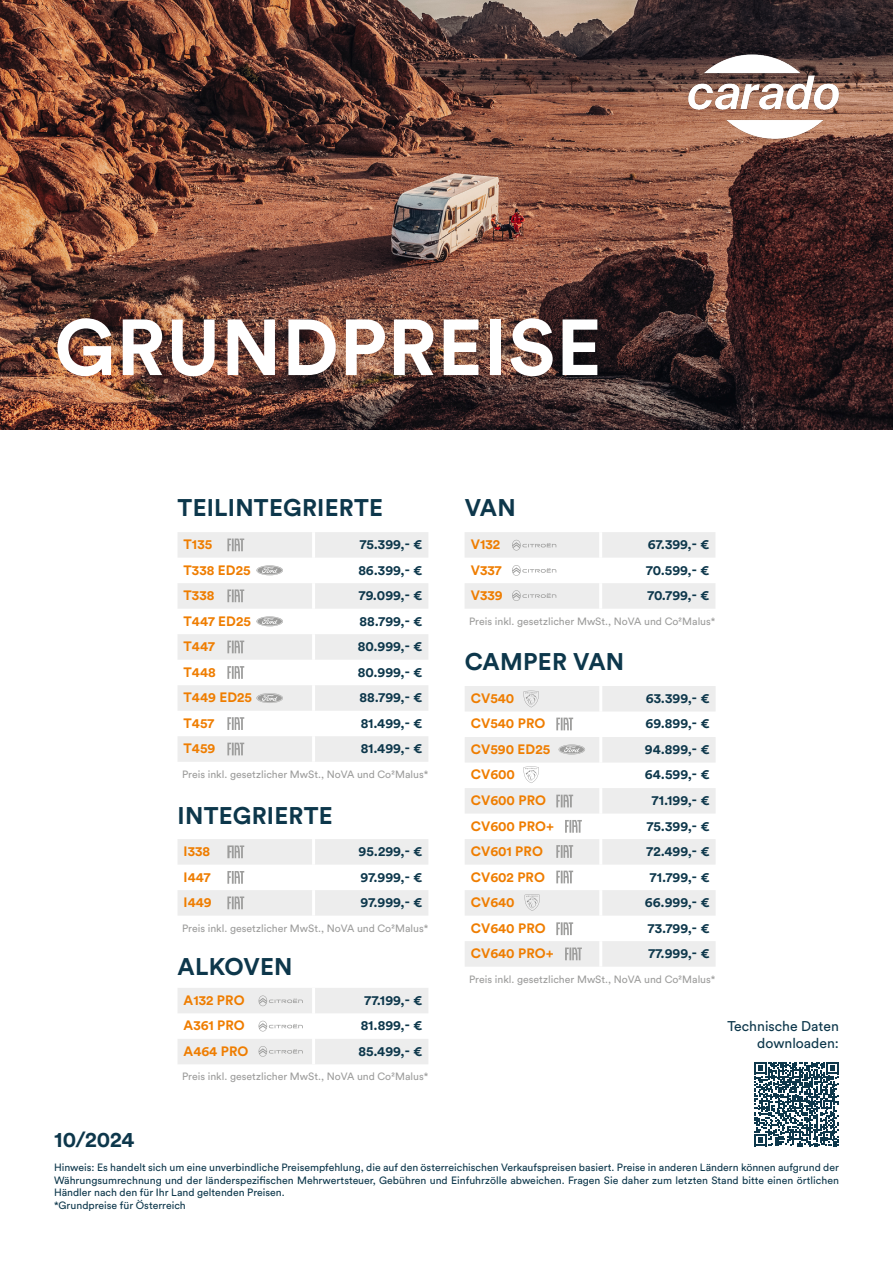
<style>
.page{position:relative;width:893px;height:1263px;background:#fff}
.page>*{position:absolute;margin:0;border:0;box-sizing:border-box;transform-origin:0 0}
.t1{font:700 78.45px "Circular Std";letter-spacing:.01em;color:#fff}
.t2{font:700 23.85px "Circular Std";letter-spacing:.01em;color:#0d374b}
.t3{font:700 21.6px "Circular Std";color:#0d374b}
.t4{font:13.95px/16.8px "Circular Std";color:#0d374b;text-align:right}
.t5{font:700 13.5px "Circular Std";color:#0d374b}
.t6{font:700 13.5px "Circular Std";color:#ef7d00}
.t7{font:10.5px/12.6px "Circular Std";color:#0d374b}
.t8{font:10.5px "Circular Std";color:#9d9d9c}
</style>
<div class="page">
<img style="left:0;top:0;width:893px;height:429px">
<img style="left:663px;top:29px;width:201px;height:135px">
<svg style="left:178px;top:532px;width:250px;height:230px;fill:#ededed"></svg>
<hr style="left:312px;top:558px;width:3px;height:25px;background:#fff">
<hr style="left:312px;top:609px;width:3px;height:25px;background:#fff">
<hr style="left:312px;top:634px;width:3px;height:26px;background:#fff">
<hr style="left:312px;top:660px;width:3px;height:25px;background:#fff">
<hr style="left:312px;top:685px;width:3px;height:26px;background:#fff">
<hr style="left:312px;top:711px;width:3px;height:25px;background:#fff">
<hr style="left:312px;top:736px;width:3px;height:26px;background:#fff">
<hr style="left:312px;top:532px;width:3px;height:26px;background:#fff">
<hr style="left:312px;top:583px;width:3px;height:26px;background:#fff">
<svg style="left:465px;top:686px;width:251px;height:281px;fill:#ededed"></svg>
<hr style="left:599px;top:711px;width:3px;height:26px;background:#fff">
<hr style="left:599px;top:762px;width:3px;height:26px;background:#fff">
<hr style="left:599px;top:788px;width:3px;height:25px;background:#fff">
<hr style="left:599px;top:813px;width:3px;height:26px;background:#fff">
<hr style="left:599px;top:839px;width:3px;height:26px;background:#fff">
<hr style="left:599px;top:865px;width:3px;height:25px;background:#fff">
<hr style="left:599px;top:890px;width:3px;height:26px;background:#fff">
<hr style="left:599px;top:916px;width:3px;height:25px;background:#fff">
<hr style="left:599px;top:941px;width:3px;height:26px;background:#fff">
<hr style="left:599px;top:686px;width:3px;height:25px;background:#fff">
<hr style="left:599px;top:737px;width:3px;height:25px;background:#fff">
<svg style="left:227px;top:538px;width:17px;height:13px"></svg>
<svg style="left:556px;top:718px;width:17px;height:12px"></svg>
<svg style="left:556px;top:795px;width:17px;height:12px"></svg>
<svg style="left:556px;top:845px;width:17px;height:13px"></svg>
<svg style="left:556px;top:871px;width:17px;height:12px"></svg>
<svg style="left:556px;top:922px;width:17px;height:13px"></svg>
<svg style="left:565px;top:820px;width:17px;height:13px"></svg>
<svg style="left:565px;top:947px;width:17px;height:13px"></svg>
<svg style="left:227px;top:589px;width:17px;height:13px"></svg>
<svg style="left:227px;top:641px;width:17px;height:12px"></svg>
<svg style="left:227px;top:666px;width:17px;height:13px"></svg>
<svg style="left:227px;top:717px;width:17px;height:13px"></svg>
<svg style="left:178px;top:839px;width:250px;height:77px"></svg>
<svg style="left:227px;top:743px;width:17px;height:12px"></svg>
<svg style="left:256px;top:565px;width:27px;height:10px"></svg>
<svg style="left:257px;top:566px;width:25px;height:9px"></svg>
<svg style="left:559px;top:744px;width:26px;height:10px"></svg>
<svg style="left:559px;top:745px;width:25px;height:9px"></svg>
<svg style="left:256px;top:616px;width:27px;height:10px"></svg>
<svg style="left:257px;top:617px;width:25px;height:9px"></svg>
<div style="left:256px;top:693px;width:27px;height:10px;background:#c4c4c4;border-radius:50%"></div>
<svg style="left:257px;top:693px;width:25px;height:10px"></svg>
<svg style="left:178px;top:988px;width:250px;height:76px"></svg>
<svg style="left:465px;top:532px;width:250px;height:77px"></svg>
<svg style="left:754px;top:1062px;width:85px;height:84px"></svg>
<svg style="left:524px;top:691px;width:15px;height:16px"></svg>
<svg style="left:524px;top:766px;width:15px;height:17px"></svg>
<svg style="left:525px;top:894px;width:15px;height:17px"></svg>
<h1 class="t1" style="left:54px;top:297px;width:549px">GRUNDPREISE</h1>
<h3 class="t3" style="left:54px;top:1125px;width:82px">10/2024</h3>
<h2 class="t2" style="left:178px;top:493px;width:207px">TEILINTEGRIERTE</h2>
<p class="t6" style="left:184px;top:536px;width:30px">T135</p>
<p class="t5" style="left:360px;top:536px;width:64px">75.399,- €</p>
<p class="t6" style="left:184px;top:561px;width:68px">T338 ED25</p>
<p class="t5" style="left:358px;top:561px;width:66px">86.399,- €</p>
<p class="t6" style="left:184px;top:587px;width:32px">T338</p>
<p class="t5" style="left:359px;top:587px;width:65px">79.099,- €</p>
<p class="t6" style="left:184px;top:612px;width:69px">T447 ED25</p>
<p class="t5" style="left:360px;top:612px;width:64px">88.799,- €</p>
<p class="t6" style="left:184px;top:638px;width:33px">T447</p>
<p class="t5" style="left:358px;top:638px;width:66px">80.999,- €</p>
<p class="t6" style="left:184px;top:663px;width:34px">T448</p>
<p class="t5" style="left:358px;top:663px;width:66px">80.999,- €</p>
<p class="t6" style="left:184px;top:689px;width:70px">T449 ED25</p>
<p class="t5" style="left:360px;top:689px;width:64px">88.799,- €</p>
<p class="t6" style="left:184px;top:714px;width:32px">T457</p>
<p class="t5" style="left:361px;top:714px;width:63px">81.499,- €</p>
<p class="t6" style="left:184px;top:740px;width:33px">T459</p>
<p class="t5" style="left:361px;top:740px;width:63px">81.499,- €</p>
<p class="t8" style="left:182px;top:768px;width:248px">Preis inkl. gesetzlicher MwSt., NoVA und Co²Malus*</p>
<h2 class="t2" style="left:178px;top:800px;width:157px">INTEGRIERTE</h2>
<p class="t6" style="left:184px;top:842px;width:28px">I338</p>
<p class="t5" style="left:359px;top:842px;width:65px">95.299,- €</p>
<p class="t6" style="left:184px;top:868px;width:28px">I447</p>
<p class="t5" style="left:360px;top:868px;width:63px">97.999,- €</p>
<p class="t6" style="left:184px;top:893px;width:30px">I449</p>
<p class="t5" style="left:360px;top:893px;width:63px">97.999,- €</p>
<p class="t8" style="left:182px;top:922px;width:248px">Preis inkl. gesetzlicher MwSt., NoVA und Co²Malus*</p>
<h2 class="t2" style="left:178px;top:951px;width:116px">ALKOVEN</h2>
<p class="t6" style="left:184px;top:991px;width:63px">A132 PRO</p>
<p class="t5" style="left:365px;top:991px;width:59px">77.199,- €</p>
<p class="t6" style="left:184px;top:1017px;width:63px">A361 PRO</p>
<p class="t5" style="left:361px;top:1017px;width:63px">81.899,- €</p>
<p class="t6" style="left:184px;top:1042px;width:66px">A464 PRO</p>
<p class="t5" style="left:359px;top:1042px;width:65px">85.499,- €</p>
<p class="t8" style="left:182px;top:1070px;width:248px">Preis inkl. gesetzlicher MwSt., NoVA und Co²Malus*</p>
<h2 class="t2" style="left:465px;top:493px;width:53px">VAN</h2>
<p class="t6" style="left:471px;top:536px;width:31px">V132</p>
<p class="t5" style="left:648px;top:536px;width:63px">67.399,- €</p>
<p class="t6" style="left:471px;top:561px;width:33px">V337</p>
<p class="t5" style="left:646px;top:561px;width:65px">70.599,- €</p>
<p class="t6" style="left:471px;top:587px;width:34px">V339</p>
<p class="t5" style="left:647px;top:587px;width:64px">70.799,- €</p>
<p class="t8" style="left:469px;top:614px;width:248px">Preis inkl. gesetzlicher MwSt., NoVA und Co²Malus*</p>
<h2 class="t2" style="left:465px;top:646px;width:161px">CAMPER VAN</h2>
<p class="t6" style="left:471px;top:689px;width:45px">CV540</p>
<p class="t5" style="left:646px;top:689px;width:65px">63.399,- €</p>
<p class="t6" style="left:471px;top:715px;width:76px">CV540 PRO</p>
<p class="t5" style="left:646px;top:715px;width:66px">69.899,- €</p>
<p class="t6" style="left:471px;top:740px;width:81px">CV590 ED25</p>
<p class="t5" style="left:645px;top:740px;width:66px">94.899,- €</p>
<p class="t6" style="left:471px;top:766px;width:46px">CV600</p>
<p class="t5" style="left:645px;top:766px;width:66px">64.599,- €</p>
<p class="t6" style="left:471px;top:791px;width:77px">CV600 PRO</p>
<p class="t5" style="left:652px;top:791px;width:59px">71.199,- €</p>
<p class="t6" style="left:471px;top:817px;width:85px">CV600 PRO+</p>
<p class="t5" style="left:647px;top:817px;width:64px">75.399,- €</p>
<p class="t6" style="left:471px;top:842px;width:74px">CV601 PRO</p>
<p class="t5" style="left:646px;top:842px;width:65px">72.499,- €</p>
<p class="t6" style="left:471px;top:868px;width:76px">CV602 PRO</p>
<p class="t5" style="left:650px;top:868px;width:61px">71.799,- €</p>
<p class="t6" style="left:471px;top:894px;width:45px">CV640</p>
<p class="t5" style="left:645px;top:894px;width:66px">66.999,- €</p>
<p class="t6" style="left:471px;top:919px;width:76px">CV640 PRO</p>
<p class="t5" style="left:648px;top:919px;width:63px">73.799,- €</p>
<p class="t6" style="left:471px;top:945px;width:85px">CV640 PRO+</p>
<p class="t5" style="left:648px;top:945px;width:63px">77.999,- €</p>
<p class="t8" style="left:469px;top:972px;width:248px">Preis inkl. gesetzlicher MwSt., NoVA und Co²Malus*</p>
<h3 class="t4" style="left:727px;top:1017px;width:113px">Technische Daten downloaden:</h3>
<p class="t7" style="left:54px;top:1161px;width:786px">Hinweis: Es handelt sich um eine unverbindliche Preisempfehlung, die auf den österreichischen Verkaufspreisen basiert. Preise in anderen Ländern können aufgrund der Währungsumrechnung und der länderspezifischen Mehrwertsteuer, Gebühren und Einfuhrzölle abweichen. Fragen Sie daher zum letzten Stand bitte einen örtlichen Händler nach den für Ihr Land geltenden Preisen.<br>*Grundpreise für Österreich</p>
</div>
